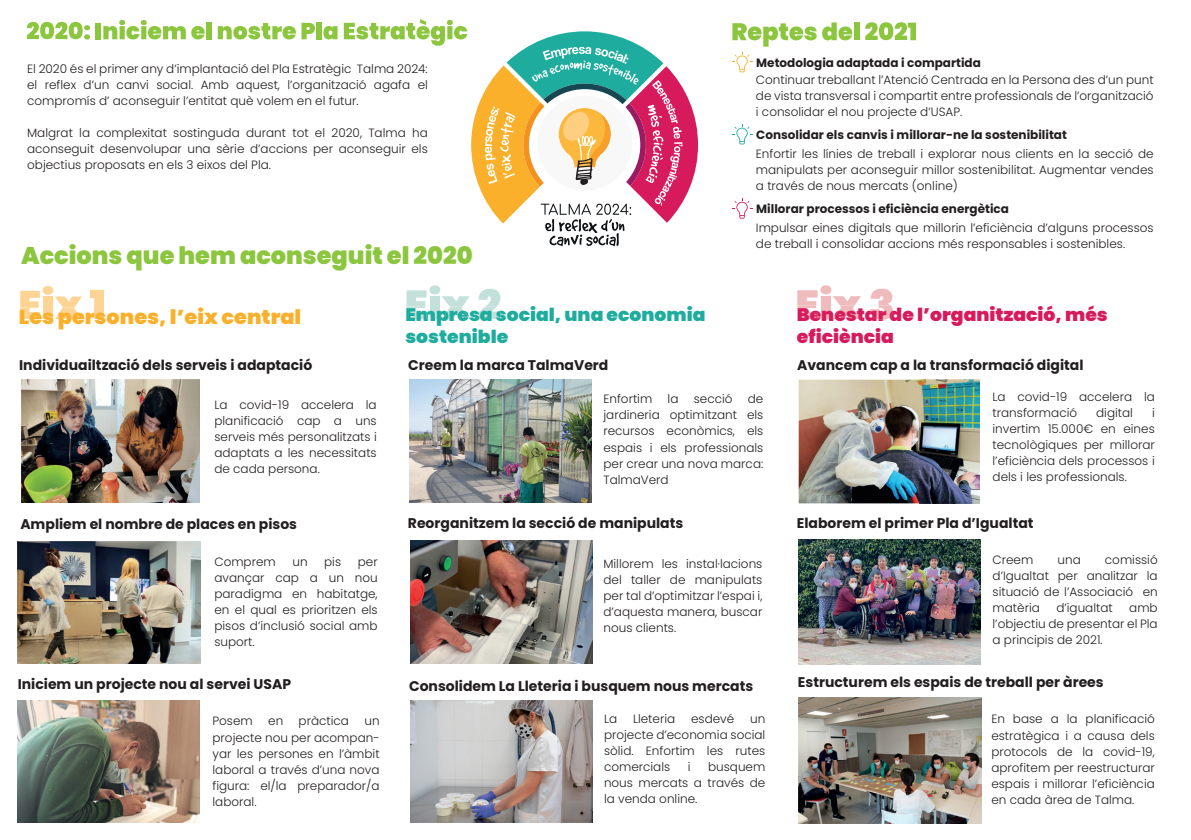
<style>
.page{position:relative;width:1191px;height:840px;background:#fff}
.page>*{position:absolute;margin:0;border:0;box-sizing:border-box;transform-origin:0 0}
.t1{font:900 24px "Poppins";color:#8bc63e}
.t2{font:900 20px "Poppins";color:#fbb02c;scale:1.04 1}
.t3{font:900 18px "Poppins";color:#1dac9d;scale:1.04 1}
.t4{font:900 18px "Poppins";color:#d71a5b;scale:1.04 1}
.t5{font:900 18px "Poppins";color:#d71a5c;scale:1.04 1}
.t6{font:700 14px "Poppins";color:#231f20}
.t7{font:300 12px/16px "Poppins";color:#231f20;text-align:justify}
.t8{font:700 12px "Poppins";color:#231f20}
</style>
<div class="page">
<svg style="left:27px;top:22px;width:63px;height:17px"></svg>
<div style="left:96px;top:23px;width:5px;height:16px;background:#8bc63e"></div>
<svg style="left:103px;top:20px;width:102px;height:19px"></svg>
<div style="left:206px;top:22px;width:5px;height:17px;background:#8bc63e"></div>
<svg style="left:218px;top:23px;width:97px;height:16px"></svg>
<div style="left:316px;top:22px;width:6px;height:17px;background:#8bc63e"></div>
<svg style="left:323px;top:26px;width:14px;height:13px"></svg>
<svg style="left:344px;top:19px;width:354px;height:227px"></svg>
<svg style="left:822px;top:22px;width:30px;height:18px"></svg>
<div style="left:854px;top:22px;width:5px;height:18px;background:#8bc63e"></div>
<svg style="left:865px;top:22px;width:51px;height:18px"></svg>
<svg style="left:20px;top:286px;width:62px;height:33px"></svg>
<svg style="left:90px;top:290px;width:14px;height:17px"></svg>
<div style="left:94px;top:307px;width:10px;height:12px;background:#fed494"></div>
<svg style="left:406px;top:285px;width:64px;height:34px"></svg>
<svg style="left:478px;top:288px;width:22px;height:31px"></svg>
<svg style="left:797px;top:285px;width:64px;height:34px"></svg>
<svg style="left:870px;top:288px;width:23px;height:31px"></svg>
<img style="left:410px;top:700px;width:182px;height:121px">
<img style="left:410px;top:540px;width:182px;height:123px">
<img style="left:410px;top:379px;width:181px;height:123px">
<img style="left:798px;top:539px;width:182px;height:124px">
<svg style="left:732px;top:23px;width:84px;height:49px"></svg>
<svg style="left:732px;top:124px;width:20px;height:20px"></svg>
<svg style="left:732px;top:198px;width:20px;height:20px"></svg>
<img style="left:17px;top:700px;width:183px;height:121px">
<img style="left:22px;top:379px;width:178px;height:123px">
<img style="left:798px;top:697px;width:183px;height:125px">
<img style="left:798px;top:379px;width:181px;height:124px">
<img style="left:18px;top:541px;width:182px;height:122px">
<p class="t7" style="left:27px;top:60px;width:402px">El 2020 és el primer any d’implantació del Pla Estratègic Talma 2024: el reflex d’un canvi social. Amb aquest, l’organització agafa el compromís d’ aconseguir l’entitat què volem en el futur.</p>
<p class="t7" style="left:27px;top:124px;width:402px">Malgrat la complexitat sostinguda durant tot el 2020, Talma ha aconseguit desenvolupar una sèrie d’accions per aconseguir els objectius proposats en els 3 eixos del Pla.</p>
<h1 class="t1" style="left:21px;top:242px;width:453px">Accions que hem aconseguit el 2020</h1>
<p class="t8" style="left:756px;top:56px;width:226px">Metodologia adaptada i compartida</p>
<p class="t7" style="left:756px;top:71px;width:399px">Continuar treballant l’Atenció Centrada en la Persona des d’un punt de vista transversal i compartit entre professionals de l’organització i consolidar el nou projecte d’USAP.</p>
<p class="t8" style="left:756px;top:128px;width:312px">Consolidar els canvis i millorar-ne la sostenibilitat</p>
<p class="t7" style="left:756px;top:145px;width:399px">Enfortir les línies de treball i explorar nous clients en la secció de manipulats per aconseguir millor sostenibilitat. Augmentar vendes a través de nous mercats (online)</p>
<p class="t8" style="left:756px;top:202px;width:254px">Millorar processos i eficiència energètica</p>
<p class="t7" style="left:756px;top:219px;width:399px">Impulsar eines digitals que millorin l’eficiència d’alguns processos de treball i consolidar accions més responsables i sostenibles.</p>
<h2 class="t2" style="left:19px;top:305px;width:273px">Les persones, l’eix central</h2>
<h3 class="t3" style="left:405px;top:304px;width:290px">Empresa social, una economia</h3>
<h3 class="t4" style="left:797px;top:304px;width:300px">Benestar de l’organització, més</h3>
<p class="t6" style="left:797px;top:357px;width:288px">Avancem cap a la transformació digital</p>
<h3 class="t3" style="left:405px;top:326px;width:100px">sostenible</h3>
<h3 class="t5" style="left:797px;top:326px;width:95px">eficiència</h3>
<p class="t6" style="left:19px;top:357px;width:295px">Individuailtzació dels serveis i adaptació</p>
<p class="t6" style="left:408px;top:357px;width:202px">Creem la marca TalmaVerd</p>
<p class="t7" style="left:214px;top:397px;width:164px">La covid-19 accelera la planificació cap a uns serveis més personalitzats i adaptats a les necessitats de cada persona.</p>
<p class="t7" style="left:603px;top:391px;width:50px">Enfortim</p>
<p class="t7" style="left:667px;top:391px;width:12px">la</p>
<p class="t7" style="left:693px;top:391px;width:40px">secció</p>
<p class="t7" style="left:603px;top:391px;width:161px;text-indent:144px">de jardineria optimitzant els recursos econòmics, els espais i els professionals per crear una nova marca:<br>TalmaVerd</p>
<p class="t7" style="left:992px;top:389px;width:164px">La covid-19 accelera la transformació</p>
<p class="t7" style="left:992px;top:405px;width:164px;text-indent:159px">i invertim 15.000€ en eines tecnològiques per millorar l’eficiència dels processos i dels i les professionals.</p>
<p class="t7" style="left:1096px;top:405px;width:38px">digital</p>
<p class="t6" style="left:20px;top:516px;width:278px">Ampliem el nombre de places en pisos</p>
<p class="t6" style="left:408px;top:515px;width:277px">Reorganitzem la secció de manipulats</p>
<p class="t6" style="left:797px;top:515px;width:238px">Elaborem el primer Pla d’Igualtat</p>
<p class="t7" style="left:214px;top:553px;width:63px">Comprem</p>
<p class="t7" style="left:292px;top:553px;width:17px">un</p>
<p class="t7" style="left:324px;top:553px;width:18px">pis</p>
<p class="t7" style="left:214px;top:553px;width:165px;text-indent:143px">per avançar cap a un nou paradigma en habitatge, en el qual es prioritzen els pisos d’inclusió social amb suport.</p>
<p class="t7" style="left:603px;top:555px;width:160px">Millorem les instal·lacions del taller de manipulats per tal d’optimitzar l’espai i, d’aquesta manera, buscar nous clients.</p>
<p class="t7" style="left:992px;top:551px;width:167px;text-indent:112px">comissió d’Igualtat per analitzar la situació de l’Associació en matèria</p>
<p class="t7" style="left:992px;top:551px;width:42px">Creem</p>
<p class="t7" style="left:1057px;top:551px;width:25px">una</p>
<p class="t7" style="left:1056px;top:599px;width:58px">d’igualtat</p>
<p class="t7" style="left:992px;top:599px;width:167px;text-indent:137px">amb l’objectiu de presentar el Pla a principis de 2021.</p>
<p class="t6" style="left:18px;top:675px;width:275px">Iniciem un projecte nou al servei USAP</p>
<p class="t6" style="left:409px;top:677px;width:346px">Consolidem La Lleteria i busquem nous mercats</p>
<p class="t6" style="left:798px;top:673px;width:307px">Estructurem els espais de treball per àrees</p>
<p class="t7" style="left:212px;top:713px;width:42px">Posem</p>
<p class="t7" style="left:268px;top:713px;width:17px">en</p>
<p class="t7" style="left:299px;top:713px;width:52px">pràctica</p>
<p class="t7" style="left:212px;top:713px;width:169px;text-indent:152px">un projecte nou per acompan&shy;yar les persones en l’àmbit laboral a través d’una nova figura: el/la preparador/a laboral.</p>
<p class="t7" style="left:604px;top:710px;width:15px">La</p>
<p class="t7" style="left:633px;top:710px;width:44px">Lleteria</p>
<p class="t7" style="left:691px;top:710px;width:45px">esdevé</p>
<p class="t7" style="left:604px;top:710px;width:163px;text-indent:146px">un projecte d’economia social sòlid. Enfortim les rutes comercials</p>
<p class="t7" style="left:688px;top:758px;width:4px">i</p>
<p class="t7" style="left:604px;top:758px;width:163px;text-indent:104px">busquem nous mercats a través de la venda online.</p>
<p class="t7" style="left:991px;top:711px;width:165px">En base a la planificació estratègica i a causa dels protocols de la covid-19, aprofitem per reestructurar espais i millorar l’eficiència en cada àrea de Talma.</p>
</div>
